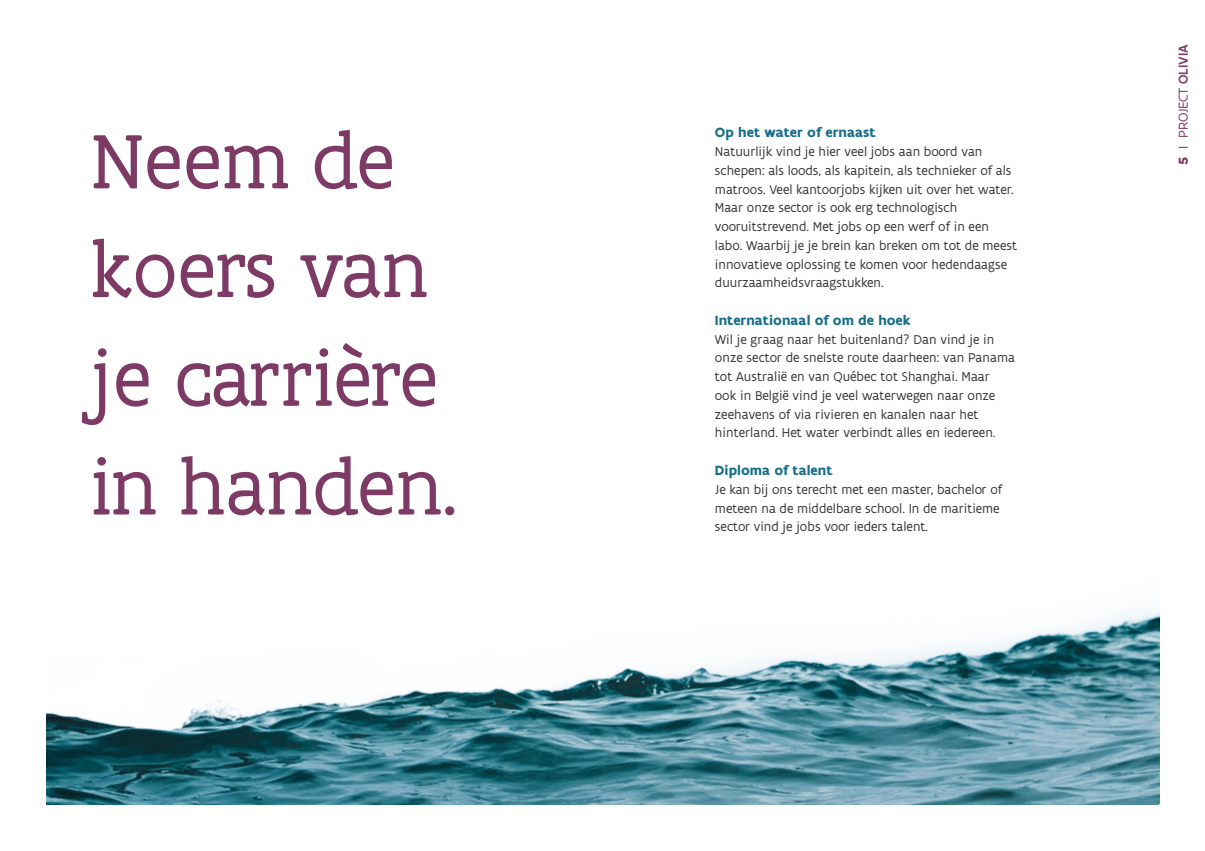
<style>
.page{position:relative;width:1205px;height:851px;background:#fff}
.page>*{position:absolute;margin:0;border:0;box-sizing:border-box;transform-origin:0 0}
.INSIDE_-_Body_-_Intr{font:82.5px/108.6px "Flanders Art Serif Pro";color:#7d3a64}
.Tussentitel{font:700 14.38px "Flanders Art Sans Pro";color:#166f89}
.t1{font:14px "Flanders Art Sans Pro";letter-spacing:-.01em;color:#7d3a64}
.Body_groot{font:13.75px/18.8px "Flanders Art Sans Pro";color:#383839}
.s1{font-weight:700}
.s2{font-weight:500}
</style>
<div class="page">
<img style="left:46px;top:610px;width:1114px;height:194px">
<p class="INSIDE_-_Body_-_Intr" style="left:91px;top:110px;width:368px">Neem de koers van je carrière in handen.</p>
<p class="Tussentitel" style="left:715px;top:123px;width:162px">Op het water of ernaast</p>
<p class="Body_groot" style="left:715px;top:142px;width:300px">Natuurlijk vind je hier veel jobs aan boord van schepen: als loods, als kapitein, als technieker of als matroos. Veel kantoorjobs kijken uit over het water.</p>
<p class="Body_groot" style="left:715px;top:199px;width:304px">Maar onze sector is ook erg technologisch vooruitstrevend. Met jobs op een werf of in een labo. Waarbij je je brein kan breken om tot de meest innovatieve oplossing te komen voor hedendaagse duurzaamheidsvraagstukken.</p>
<p class="Tussentitel" style="left:715px;top:311px;width:197px">Internationaal of om de hoek</p>
<p class="Body_groot" style="left:715px;top:330px;width:301px">Wil je graag naar het buitenland? Dan vind je in onze sector de snelste route daarheen: van Panama tot Australië en van Québec tot Shanghai. Maar<br>ook in België vind je veel waterwegen naar onze zeehavens of via rivieren en kanalen naar het hinterland. Het water verbindt alles en iedereen.</p>
<p class="Tussentitel" style="left:715px;top:461px;width:119px">Diploma of talent</p>
<p class="Body_groot" style="left:715px;top:480px;width:289px">Je kan bij ons terecht met een master, bachelor of meteen na de middelbare school. In de maritieme sector vind je jobs voor ieders talent.</p>
<p class="t1" style="left:1174px;top:165px;width:122px;rotate:-90deg"><span class="s1">5</span> I PROJECT <span class="s2">OLIVIA</span></p>
</div>
